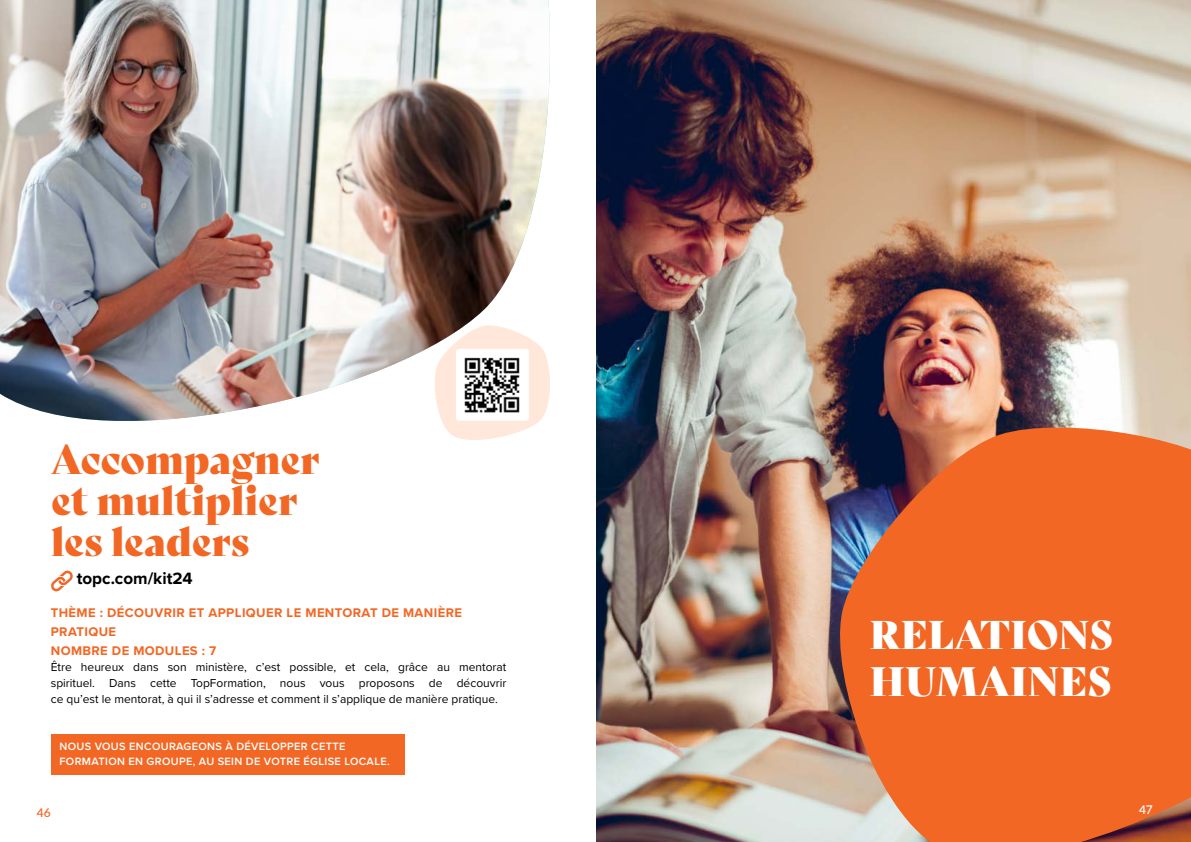
<style>
.page{position:relative;width:1191px;height:842px;background:#fff}
.page>*{position:absolute;margin:0;border:0;box-sizing:border-box;transform-origin:0 0}
.t1{font:40px/41px "Bely Display";color:#f26724}
.t2{font:40px "Bely Display";color:#fff}
.t3{font:39px "Bely Display";color:#fff}
.t4{font:700 17px "Proxima Nova";color:#000}
.t5{font:700 13px/19px "Proxima Nova";letter-spacing:.03em;color:#f26724}
.t6{font:12px/16px "Proxima Nova";color:#000;text-align:justify}
.t7{font:600 12px "Lato";color:#fff}
.t8{font:600 12px "Lato";color:#f26724}
.t9{font:600 11px/15px "Proxima Nova";letter-spacing:.03em;color:#fff}
</style>
<div class="page">
<img style="left:596px;top:0;width:595px;height:842px">
<svg style="left:829px;top:415px;width:362px;height:427px;background:#dc6934"></svg>
<img style="left:0;top:0;width:550px;height:421px">
<svg style="left:431px;top:323px;width:119px;height:117px"></svg>
<img style="left:456px;top:349px;width:73px;height:71px">
<div style="left:51px;top:734px;width:354px;height:41px;background:#f26724"></div>
<svg style="left:51px;top:570px;width:22px;height:22px"></svg>
<h1 class="t1" style="left:51px;top:436px;width:270px">Accompagner et multiplier les leaders</h1>
<h3 class="t4" style="left:77px;top:566px;width:118px">topc.com/kit24</h3>
<p class="t5" style="left:51px;top:603px;width:413px">THÈME : DÉCOUVRIR ET APPLIQUER LE MENTORAT DE MANIÈRE<br>PRATIQUE<br>NOMBRE DE MODULES : 7</p>
<p class="t6" style="left:51px;top:658px;width:457px">Être heureux dans son ministère, c’est possible, et cela, grâce au mentorat spirituel. Dans cette TopFormation, nous vous proposons de découvrir ce qu’est le mentorat, à qui il s’adresse et comment il s’applique de manière pratique.</p>
<p class="t9" style="left:59px;top:738px;width:332px">NOUS VOUS ENCOURAGEONS À DÉVELOPPER CETTE<br>FORMATION EN GROUPE, AU SEIN DE VOTRE ÉGLISE LOCALE.</p>
<p class="t8" style="left:37px;top:804px;width:15px">46</p>
<h2 class="t3" style="left:869px;top:603px;width:245px">RELATIONS</h2>
<h1 class="t2" style="left:869px;top:649px;width:243px">HUMAINES</h1>
<p class="t7" style="left:1139px;top:801px;width:15px">47</p>
</div>
